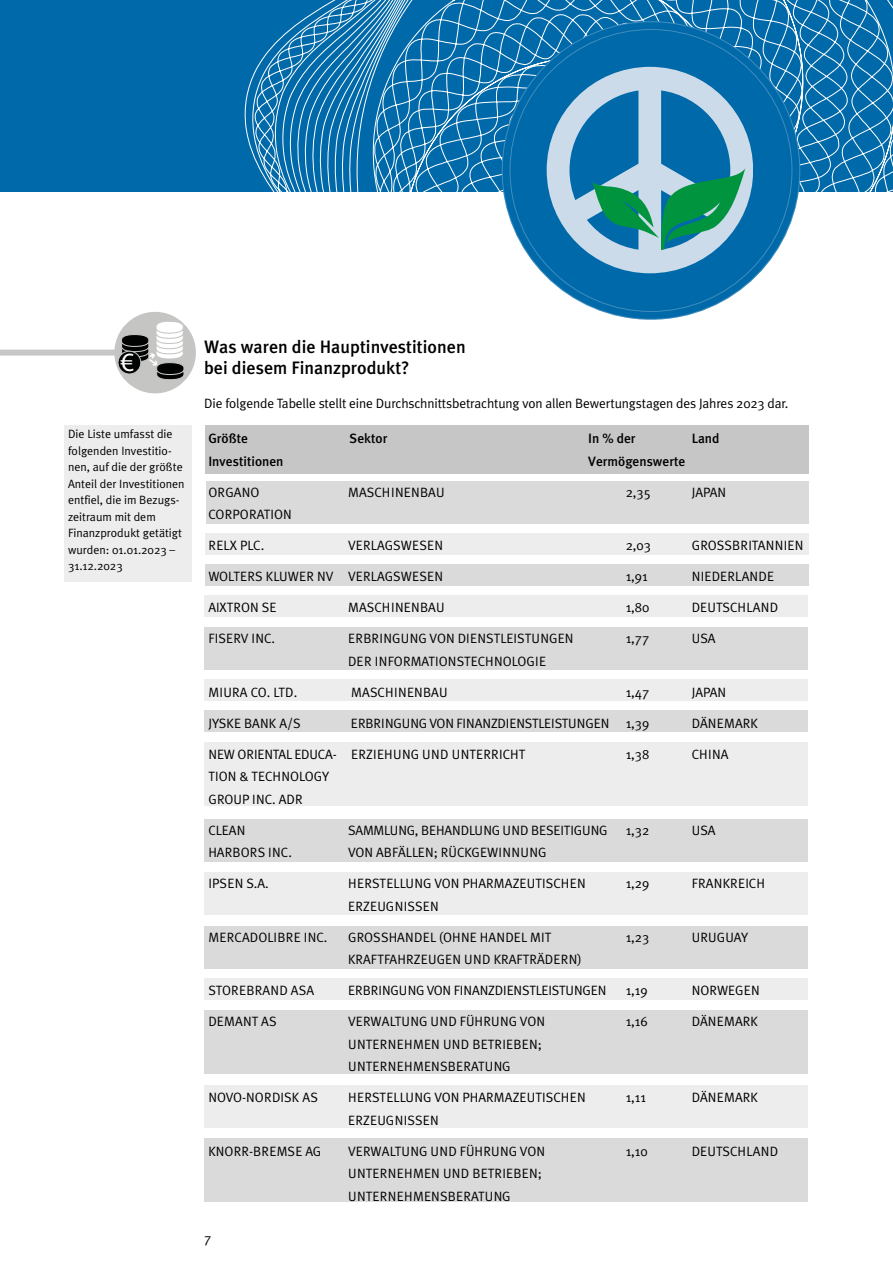
<style>
.page{position:relative;width:893px;height:1263px;background:#fff}
.page>*{position:absolute;margin:0;border:0;box-sizing:border-box;transform-origin:0 0}
.t1{font:26.4px "Myriad Pro";color:#fff}
.t2{font:500 18px/21px "Meta Plus";color:#000}
.t3{font:13.5px/22.5px "Meta Plus Normal";color:#000}
.t4{font:13.5px/22.5px "Meta Plus Normal";letter-spacing:.02em;color:#000}
.t5{font:500 13.5px "Meta Plus";color:#000}
.t6{font:12px/16.5px "Meta Plus Normal";color:#000}
</style>
<div class="page">
<div style="left:0;top:0;width:893px;height:191px;background:#0069a9"></div>
<svg style="left:245px;top:0;width:648px;height:191px"></svg>
<div style="left:502px;top:21px;width:298px;height:299px;background:#0069a9;border-radius:50%"></div>
<svg style="left:547px;top:67px;width:206px;height:206px"></svg>
<div style="left:205px;top:534px;width:604px;height:21px;background:#ededed"></div>
<div style="left:206px;top:481px;width:603px;height:42px;background:#dadada"></div>
<div style="left:205px;top:564px;width:604px;height:21px;background:#dadada"></div>
<div style="left:204px;top:595px;width:604px;height:22px;background:#ededed"></div>
<div style="left:204px;top:627px;width:604px;height:43px;background:#dadada"></div>
<div style="left:204px;top:679px;width:604px;height:21px;background:#ededed"></div>
<div style="left:204px;top:711px;width:604px;height:21px;background:#dadada"></div>
<div style="left:204px;top:742px;width:604px;height:64px;background:#ededed"></div>
<div style="left:204px;top:926px;width:604px;height:43px;background:#dadada"></div>
<div style="left:204px;top:1010px;width:604px;height:64px;background:#dadada"></div>
<div style="left:204px;top:978px;width:604px;height:21px;background:#ededed"></div>
<div style="left:204px;top:1138px;width:604px;height:64px;background:#dadada"></div>
<div style="left:204px;top:819px;width:604px;height:42px;background:#dadada"></div>
<div style="left:204px;top:1086px;width:604px;height:42px;background:#ededed"></div>
<div style="left:205px;top:425px;width:604px;height:48px;background:#c6c6c6"></div>
<div style="left:204px;top:873px;width:604px;height:42px;background:#ededed"></div>
<div style="left:0;top:350px;width:122px;height:6px;background:#c6c6c6"></div>
<div style="left:114px;top:312px;width:82px;height:81px;background:#c5c5c4;border-radius:50%"></div>
<svg style="left:120px;top:318px;width:65px;height:63px"></svg>
<div style="left:118px;top:351px;width:23px;height:23px;background:#010202;border-radius:50%"></div>
<div style="left:117px;top:351px;width:24px;height:23px;border:1px solid #c5c5c4;border-radius:50%"></div>
<div style="left:64px;top:425px;width:127px;height:157px;background:#ededed"></div>
<h1 class="t1" style="left:120px;top:346px;width:15px">€</h1>
<p class="t6" style="left:68px;top:426px;width:118px">Die Liste umfasst die folgenden Investitio&shy;nen, auf die der größte<br>Anteil der Investitionen entfiel, die im Bezugs&shy;zeitraum mit dem<br>Finanzprodukt getätigt wurden: 01.01.2023 –<br>31.12.2023</p>
<h2 class="t2" style="left:204px;top:336px;width:263px">Was waren die Hauptinvestitionen bei diesem Finanzprodukt?</h2>
<p class="t3" style="left:204px;top:392px;width:586px">Die folgende Tabelle stellt eine Durchschnittsbetrachtung von allen Bewertungstagen des Jahres 2023 dar.</p>
<p class="t5" style="left:208px;top:431px;width:41px">Größte</p>
<p class="t5" style="left:350px;top:431px;width:39px">Sektor</p>
<p class="t5" style="left:588px;top:431px;width:49px">In % der</p>
<p class="t5" style="left:692px;top:431px;width:29px">Land</p>
<p class="t5" style="left:208px;top:453px;width:77px">Investitionen</p>
<p class="t5" style="left:588px;top:453px;width:99px">Vermögenswerte</p>
<p class="t3" style="left:208px;top:480px;width:53px">ORGANO</p>
<p class="t3" style="left:348px;top:480px;width:98px">MASCHINENBAU</p>
<p class="t3" style="left:626px;top:480px;width:27px">2,35</p>
<p class="t3" style="left:692px;top:480px;width:36px">JAPAN</p>
<p class="t3" style="left:208px;top:503px;width:85px">CORPORATION</p>
<p class="t3" style="left:208px;top:534px;width:57px">RELX PLC.</p>
<p class="t3" style="left:348px;top:534px;width:96px">VERLAGSWESEN</p>
<p class="t3" style="left:626px;top:534px;width:27px">2,03</p>
<p class="t3" style="left:692px;top:534px;width:113px">GROSSBRITANNIEN</p>
<p class="t3" style="left:208px;top:565px;width:236px">WOLTERS KLUWER NV VERLAGSWESEN</p>
<p class="t3" style="left:626px;top:565px;width:23px">1,91</p>
<p class="t3" style="left:692px;top:565px;width:84px">NIEDERLANDE</p>
<p class="t3" style="left:208px;top:596px;width:70px">AIXTRON SE</p>
<p class="t3" style="left:348px;top:596px;width:98px">MASCHINENBAU</p>
<p class="t3" style="left:626px;top:596px;width:25px">1,80</p>
<p class="t3" style="left:692px;top:596px;width:88px">DEUTSCHLAND</p>
<p class="t3" style="left:208px;top:627px;width:68px">FISERV INC.</p>
<p class="t3" style="left:348px;top:627px;width:227px">ERBRINGUNG VON DIENSTLEISTUNGEN</p>
<p class="t3" style="left:626px;top:627px;width:25px">1,77</p>
<p class="t3" style="left:692px;top:627px;width:25px">USA</p>
<p class="t3" style="left:348px;top:650px;width:199px">DER INFORMATIONSTECHNOLOGIE</p>
<p class="t3" style="left:208px;top:681px;width:90px">MIURA CO. LTD.</p>
<p class="t3" style="left:351px;top:681px;width:98px">MASCHINENBAU</p>
<p class="t3" style="left:626px;top:681px;width:25px">1,47</p>
<p class="t3" style="left:692px;top:681px;width:36px">JAPAN</p>
<p class="t3" style="left:208px;top:712px;width:94px">JYSKE BANK A/S</p>
<p class="t3" style="left:351px;top:712px;width:300px">ERBRINGUNG VON FINANZDIENSTLEISTUNGEN 1,39</p>
<p class="t3" style="left:692px;top:712px;width:68px">DÄNEMARK</p>
<p class="t3" style="left:208px;top:743px;width:318px">NEW ORIENTAL EDUCA- ERZIEHUNG UND UNTERRICHT</p>
<p class="t3" style="left:626px;top:743px;width:25px">1,38</p>
<p class="t3" style="left:692px;top:743px;width:38px">CHINA</p>
<p class="t3" style="left:208px;top:765px;width:122px">TION &amp; TECHNOLOGY<br>GROUP INC. ADR</p>
<p class="t3" style="left:208px;top:819px;width:38px">CLEAN</p>
<p class="t3" style="left:348px;top:819px;width:261px">SAMMLUNG, BEHANDLUNG UND BESEITIGUNG</p>
<p class="t3" style="left:626px;top:819px;width:25px">1,32</p>
<p class="t3" style="left:692px;top:819px;width:25px">USA</p>
<p class="t3" style="left:208px;top:841px;width:85px">HARBORS INC.</p>
<p class="t3" style="left:348px;top:841px;width:200px">VON ABFÄLLEN; RÜCKGEWINNUNG</p>
<p class="t3" style="left:208px;top:872px;width:62px">IPSEN S.A.</p>
<p class="t3" style="left:348px;top:872px;width:239px">HERSTELLUNG VON PHARMAZEUTISCHEN</p>
<p class="t3" style="left:626px;top:872px;width:25px">1,29</p>
<p class="t3" style="left:692px;top:872px;width:75px">FRANKREICH</p>
<p class="t3" style="left:348px;top:895px;width:92px">ERZEUGNISSEN</p>
<p class="t3" style="left:208px;top:926px;width:121px">MERCADOLIBRE INC.</p>
<p class="t3" style="left:348px;top:926px;width:205px">GROSSHANDEL (OHNE HANDEL MIT</p>
<p class="t3" style="left:626px;top:926px;width:25px">1,23</p>
<p class="t3" style="left:692px;top:926px;width:58px">URUGUAY</p>
<p class="t3" style="left:348px;top:948px;width:235px">KRAFTFAHRZEUGEN UND KRAFTRÄDERN)</p>
<p class="t3" style="left:208px;top:979px;width:107px">STOREBRAND ASA</p>
<p class="t3" style="left:348px;top:979px;width:260px">ERBRINGUNG VON FINANZDIENSTLEISTUNGEN</p>
<p class="t3" style="left:626px;top:979px;width:23px">1,19</p>
<p class="t3" style="left:692px;top:979px;width:70px">NORWEGEN</p>
<p class="t3" style="left:208px;top:1010px;width:70px">DEMANT AS</p>
<p class="t3" style="left:348px;top:1010px;width:198px">VERWALTUNG UND FÜHRUNG VON</p>
<p class="t3" style="left:626px;top:1010px;width:23px">1,16</p>
<p class="t3" style="left:692px;top:1010px;width:68px">DÄNEMARK</p>
<p class="t4" style="left:348px;top:1033px;width:195px">UNTERNEHMEN UND BETRIEBEN;<br>UNTERNEHMENSBERATUNG</p>
<p class="t3" style="left:208px;top:1086px;width:111px">NOVO-NORDISK AS</p>
<p class="t3" style="left:348px;top:1086px;width:239px">HERSTELLUNG VON PHARMAZEUTISCHEN</p>
<p class="t3" style="left:626px;top:1086px;width:22px">1,11</p>
<p class="t3" style="left:692px;top:1086px;width:68px">DÄNEMARK</p>
<p class="t3" style="left:348px;top:1109px;width:92px">ERZEUGNISSEN</p>
<p class="t3" style="left:208px;top:1140px;width:115px">KNORR-BREMSE AG</p>
<p class="t3" style="left:348px;top:1140px;width:198px">VERWALTUNG UND FÜHRUNG VON</p>
<p class="t3" style="left:626px;top:1140px;width:23px">1,10</p>
<p class="t3" style="left:692px;top:1140px;width:88px">DEUTSCHLAND</p>
<p class="t4" style="left:348px;top:1162px;width:195px">UNTERNEHMEN UND BETRIEBEN;<br>UNTERNEHMENSBERATUNG</p>
<p class="t3" style="left:204px;top:1227px;width:9px">7</p>
</div>
